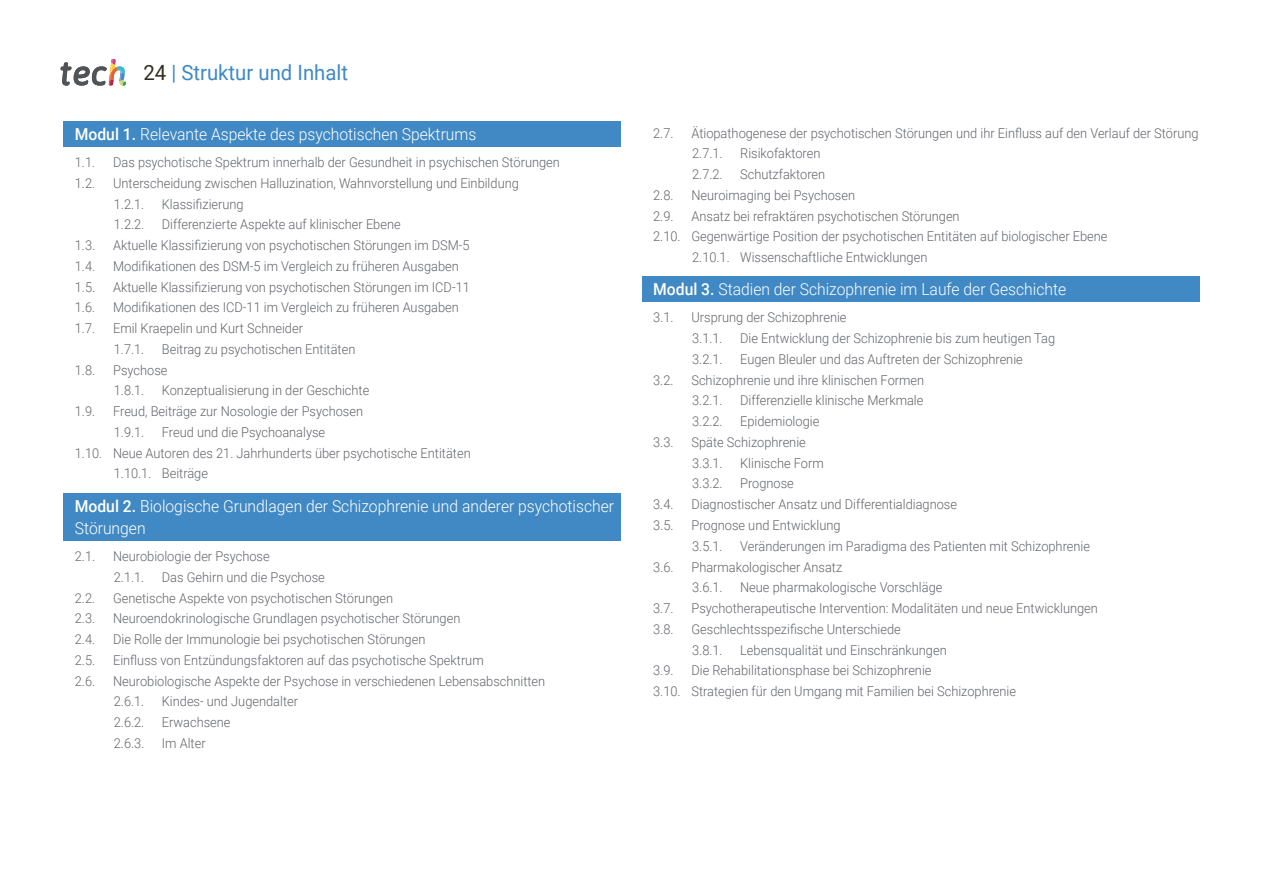
<style>
.page{position:relative;width:1263px;height:893px;background:#fff}
.page>*{position:absolute;margin:0;border:0;box-sizing:border-box;transform-origin:0 0}
.t1{font:21px "Roboto";color:#4089c5}
.t2{font:300 16.5px/22.5px "Roboto";color:#fff;scale:.95 1}
.t3{font:300 13.5px/20.7px "Roboto";color:#61646a;scale:.95 1}
.s1{color:#312e20}
.s2{font-weight:500}
</style>
<div class="page">
<div style="left:64px;top:121px;width:557px;height:25px;background:#4089c5"></div>
<div style="left:64px;top:493px;width:557px;height:47px;background:#4089c5"></div>
<div style="left:642px;top:277px;width:557px;height:25px;background:#4089c5"></div>
<svg style="left:61px;top:59px;width:65px;height:27px"></svg>
<h1 class="t1" style="left:144px;top:57px;width:206px"><span class="s1">24</span> | Struktur und Inhalt</h1>
<p class="t2" style="left:75px;top:122px;width:424px"><span class="s2">Modul 1.</span> Relevante Aspekte des psychotischen Spektrums</p>
<p class="t3" style="left:75px;top:151px;width:23px">1.1.</p>
<p class="t3" style="left:113px;top:151px;width:472px">Das psychotische Spektrum innerhalb der Gesundheit in psychischen Störungen</p>
<p class="t3" style="left:75px;top:172px;width:23px">1.2.</p>
<p class="t3" style="left:113px;top:172px;width:429px">Unterscheidung zwischen Halluzination, Wahnvorstellung und Einbildung<br>1.2.1.</p>
<p class="t3" style="left:162px;top:193px;width:88px">Klassifizierung</p>
<p class="t3" style="left:114px;top:214px;width:34px">1.2.2.</p>
<p class="t3" style="left:162px;top:214px;width:253px">Differenzierte Aspekte auf klinischer Ebene</p>
<p class="t3" style="left:75px;top:234px;width:23px">1.3.</p>
<p class="t3" style="left:113px;top:234px;width:377px">Aktuelle Klassifizierung von psychotischen Störungen im DSM-5</p>
<p class="t3" style="left:75px;top:255px;width:23px">1.4.</p>
<p class="t3" style="left:113px;top:255px;width:365px">Modifikationen des DSM-5 im Vergleich zu früheren Ausgaben</p>
<p class="t3" style="left:75px;top:276px;width:23px">1.5.</p>
<p class="t3" style="left:113px;top:276px;width:377px">Aktuelle Klassifizierung von psychotischen Störungen im ICD-11</p>
<p class="t3" style="left:75px;top:297px;width:23px">1.6.</p>
<p class="t3" style="left:113px;top:297px;width:365px">Modifikationen des ICD-11 im Vergleich zu früheren Ausgaben</p>
<p class="t3" style="left:75px;top:317px;width:23px">1.7.</p>
<p class="t3" style="left:113px;top:317px;width:201px">Emil Kraepelin und Kurt Schneider<br>1.7.1.</p>
<p class="t3" style="left:162px;top:338px;width:205px">Beitrag zu psychotischen Entitäten</p>
<p class="t3" style="left:75px;top:359px;width:23px">1.8.</p>
<p class="t3" style="left:113px;top:359px;width:59px">Psychose<br>1.8.1.</p>
<p class="t3" style="left:162px;top:380px;width:220px">Konzeptualisierung in der Geschichte</p>
<p class="t3" style="left:75px;top:400px;width:23px">1.9.</p>
<p class="t3" style="left:113px;top:400px;width:265px">Freud, Beiträge zur Nosologie der Psychosen<br>1.9.1.</p>
<p class="t3" style="left:162px;top:421px;width:173px">Freud und die Psychoanalyse</p>
<p class="t3" style="left:75px;top:442px;width:418px">1.10. Neue Autoren des 21. Jahrhunderts über psychotische Entitäten</p>
<p class="t3" style="left:114px;top:463px;width:101px">1.10.1. Beiträge</p>
<p class="t2" style="left:75px;top:494px;width:569px"><span class="s2">Modul 2.</span> Biologische Grundlagen der Schizophrenie und anderer psychotischer<br>Störungen</p>
<p class="t3" style="left:75px;top:545px;width:23px">2.1.</p>
<p class="t3" style="left:113px;top:545px;width:166px">Neurobiologie der Psychose<br>2.1.1.</p>
<p class="t3" style="left:162px;top:566px;width:173px">Das Gehirn und die Psychose</p>
<p class="t3" style="left:75px;top:587px;width:23px">2.2.</p>
<p class="t3" style="left:113px;top:587px;width:296px">Genetische Aspekte von psychotischen Störungen</p>
<p class="t3" style="left:75px;top:608px;width:23px">2.3.</p>
<p class="t3" style="left:113px;top:608px;width:367px">Neuroendokrinologische Grundlagen psychotischer Störungen</p>
<p class="t3" style="left:75px;top:628px;width:23px">2.4.</p>
<p class="t3" style="left:113px;top:628px;width:330px">Die Rolle der Immunologie bei psychotischen Störungen</p>
<p class="t3" style="left:75px;top:649px;width:23px">2.5.</p>
<p class="t3" style="left:113px;top:649px;width:392px">Einfluss von Entzündungsfaktoren auf das psychotische Spektrum</p>
<p class="t3" style="left:75px;top:670px;width:23px">2.6.</p>
<p class="t3" style="left:113px;top:670px;width:456px">Neurobiologische Aspekte der Psychose in verschiedenen Lebensabschnitten<br>2.6.1.</p>
<p class="t3" style="left:162px;top:691px;width:145px">Kindes- und Jugendalter</p>
<p class="t3" style="left:114px;top:711px;width:34px">2.6.2.</p>
<p class="t3" style="left:162px;top:711px;width:74px">Erwachsene</p>
<p class="t3" style="left:114px;top:732px;width:34px">2.6.3.</p>
<p class="t3" style="left:162px;top:732px;width:48px">Im Alter</p>
<p class="t3" style="left:653px;top:122px;width:23px">2.7.</p>
<p class="t3" style="left:691px;top:122px;width:535px">Ätiopathogenese der psychotischen Störungen und ihr Einfluss auf den Verlauf der Störung<br>2.7.1.</p>
<p class="t3" style="left:740px;top:143px;width:86px">Risikofaktoren</p>
<p class="t3" style="left:692px;top:164px;width:34px">2.7.2.</p>
<p class="t3" style="left:740px;top:164px;width:91px">Schutzfaktoren</p>
<p class="t3" style="left:653px;top:184px;width:23px">2.8.</p>
<p class="t3" style="left:691px;top:184px;width:174px">Neuroimaging bei Psychosen</p>
<p class="t3" style="left:653px;top:205px;width:23px">2.9.</p>
<p class="t3" style="left:691px;top:205px;width:284px">Ansatz bei refraktären psychotischen Störungen</p>
<p class="t3" style="left:653px;top:226px;width:480px">2.10. Gegenwärtige Position der psychotischen Entitäten auf biologischer Ebene</p>
<p class="t3" style="left:692px;top:247px;width:249px">2.10.1. Wissenschaftliche Entwicklungen</p>
<p class="t2" style="left:653px;top:278px;width:436px"><span class="s2">Modul 3.</span> Stadien der Schizophrenie im Laufe der Geschichte</p>
<p class="t3" style="left:653px;top:307px;width:23px">3.1.</p>
<p class="t3" style="left:691px;top:307px;width:165px">Ursprung der Schizophrenie<br>3.1.1.</p>
<p class="t3" style="left:740px;top:328px;width:333px">Die Entwicklung der Schizophrenie bis zum heutigen Tag</p>
<p class="t3" style="left:692px;top:348px;width:34px">3.2.1.</p>
<p class="t3" style="left:740px;top:348px;width:299px">Eugen Bleuler und das Auftreten der Schizophrenie</p>
<p class="t3" style="left:653px;top:369px;width:23px">3.2.</p>
<p class="t3" style="left:691px;top:369px;width:246px">Schizophrenie und ihre klinischen Formen<br>3.2.1.</p>
<p class="t3" style="left:740px;top:390px;width:194px">Differenzielle klinische Merkmale</p>
<p class="t3" style="left:692px;top:411px;width:34px">3.2.2.</p>
<p class="t3" style="left:740px;top:411px;width:85px">Epidemiologie</p>
<p class="t3" style="left:653px;top:431px;width:23px">3.3.</p>
<p class="t3" style="left:691px;top:431px;width:122px">Späte Schizophrenie<br>3.3.1.</p>
<p class="t3" style="left:740px;top:452px;width:89px">Klinische Form</p>
<p class="t3" style="left:692px;top:473px;width:34px">3.3.2.</p>
<p class="t3" style="left:740px;top:473px;width:58px">Prognose</p>
<p class="t3" style="left:653px;top:494px;width:23px">3.4.</p>
<p class="t3" style="left:691px;top:494px;width:281px">Diagnostischer Ansatz und Differentialdiagnose</p>
<p class="t3" style="left:653px;top:514px;width:23px">3.5.</p>
<p class="t3" style="left:691px;top:514px;width:158px">Prognose und Entwicklung<br>3.5.1.</p>
<p class="t3" style="left:740px;top:535px;width:370px">Veränderungen im Paradigma des Patienten mit Schizophrenie</p>
<p class="t3" style="left:653px;top:556px;width:23px">3.6.</p>
<p class="t3" style="left:691px;top:556px;width:160px">Pharmakologischer Ansatz<br>3.6.1.</p>
<p class="t3" style="left:740px;top:577px;width:214px">Neue pharmakologische Vorschläge</p>
<p class="t3" style="left:653px;top:597px;width:23px">3.7.</p>
<p class="t3" style="left:691px;top:597px;width:429px">Psychotherapeutische Intervention: Modalitäten und neue Entwicklungen</p>
<p class="t3" style="left:653px;top:618px;width:23px">3.8.</p>
<p class="t3" style="left:691px;top:618px;width:222px">Geschlechtsspezifische Unterschiede<br>3.8.1.</p>
<p class="t3" style="left:740px;top:639px;width:219px">Lebensqualität und Einschränkungen</p>
<p class="t3" style="left:653px;top:660px;width:384px;text-indent:38px">Die Rehabilitationsphase bei Schizophrenie<br>3.10. Strategien für den Umgang mit Familien bei Schizophrenie</p>
<p class="t3" style="left:653px;top:660px;width:23px">3.9.</p>
</div>
